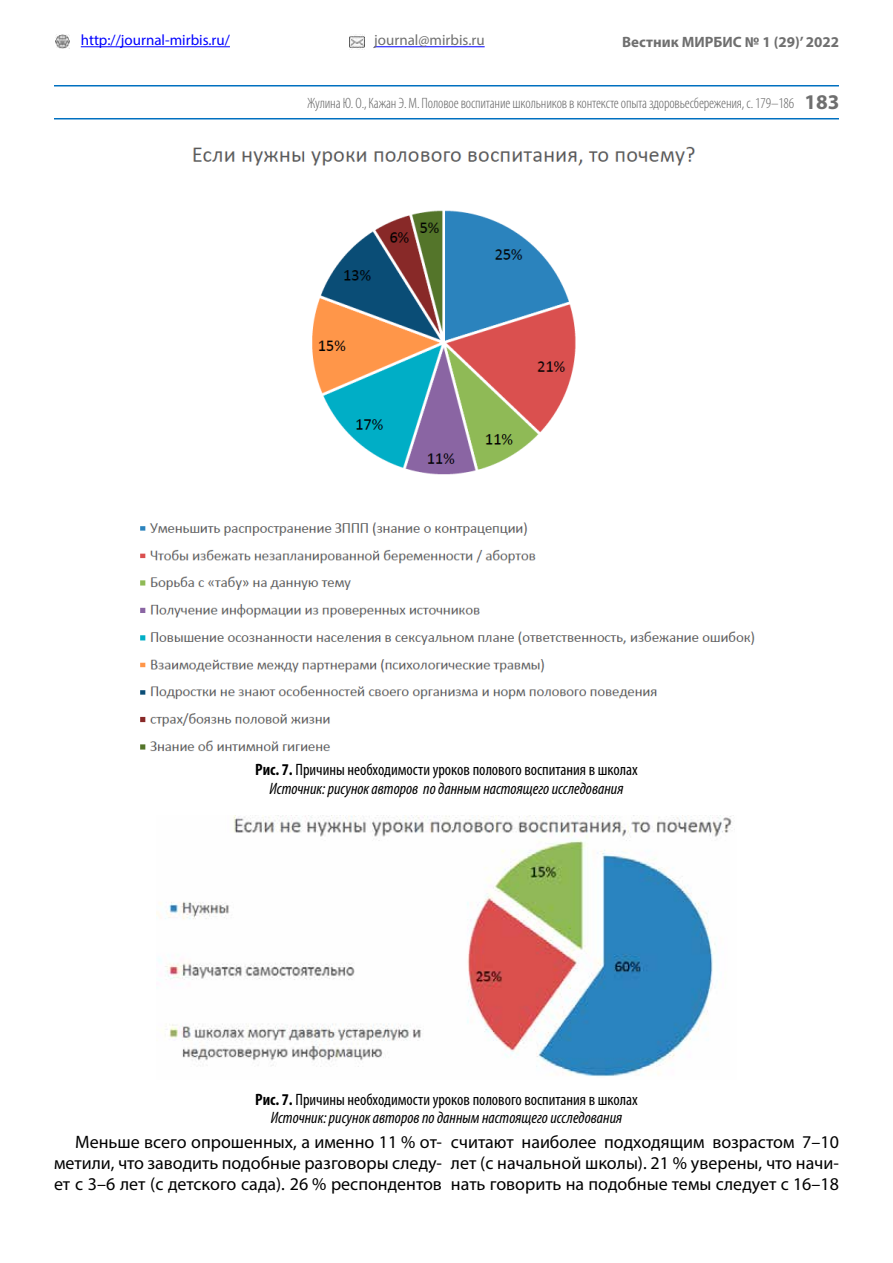
<style>
.page{position:relative;width:893px;height:1263px;background:#fff}
.page>*{position:absolute;margin:0;border:0;box-sizing:border-box;transform-origin:0 0}
.t1{font:18px/21px "Myriad Pro";color:#000;text-align:justify}
.t2{font:italic condensed 16.5px/18.1px "Myriad Pro";color:#000;text-align:center}
.t3{font:300 condensed 15px "Myriad Pro";letter-spacing:-.01em;color:#636363}
.t4{font:15px "Myriad Pro";color:#00f}
.t5{font:700 15px "Myriad Pro";color:#6f6f6f}
.t6{font:15px "Myriad Pro";color:#6f6f6f}
.s1{font-weight:700;font-stretch:normal;font-size:21px;color:#6f6f6f}
.s2{font-weight:700;font-style:normal}
.s3{font-style:normal}
</style>
<div class="page">
<hr style="left:54px;top:118px;width:785px;height:1px;background:#0070c0">
<img style="left:55px;top:34px;width:15px;height:15px">
<img style="left:349px;top:34px;width:16px;height:15px">
<hr style="left:81px;top:46px;width:149px;height:1px;background:#00f">
<hr style="left:374px;top:46px;width:111px;height:1px;background:#00f">
<hr style="left:54px;top:85px;width:785px;height:1px;background:#0070c0">
<img style="left:140px;top:146px;width:615px;height:606px">
<img style="left:156px;top:816px;width:579px;height:261px">
<p class="t4" style="left:81px;top:31px;width:151px">http://journal-mirbis.ru/</p>
<p class="t6" style="left:374px;top:31px;width:112px">journal@mirbis.ru</p>
<p class="t5" style="left:622px;top:32px;width:218px">Вестник МИРБИС № 1 (29)’ 2022</p>
<p class="t3" style="left:308px;top:94px;width:533px">Жулина Ю. О., Кажан Э. М. Половое воспитание школьников в контексте опыта здоровьесбережения, с. 179–186 <span class="s1">183</span></p>
<p class="t2" style="left:255px;top:761px;width:384px"><span class="s2">Рис. 7.</span> <span class="s3">Причины необходимости уроков полового воспитания в школах<br></span>Источник: рисунок авторов по данным настоящего исследования</p>
<p class="t2" style="left:255px;top:1090px;width:384px"><span class="s2">Рис. 7.</span> <span class="s3">Причины необходимости уроков полового воспитания в школах<br></span>Источник: рисунок авторов по данным настоящего исследования</p>
<p class="t1" style="left:54px;top:1131px;width:389px;text-indent:21px">Меньше всего опрошенных, а именно 11 % от&shy;метили, что заводить подобные разговоры следу&shy;ет с 3–6 лет (с детского сада). 26 % респондентов</p>
<p class="t1" style="left:451px;top:1132px;width:389px">считают наиболее подходящим возрастом 7–10 лет (с начальной школы). 21 % уверены, что начи&shy;нать говорить на подобные темы следует с 16–18</p>
</div>
